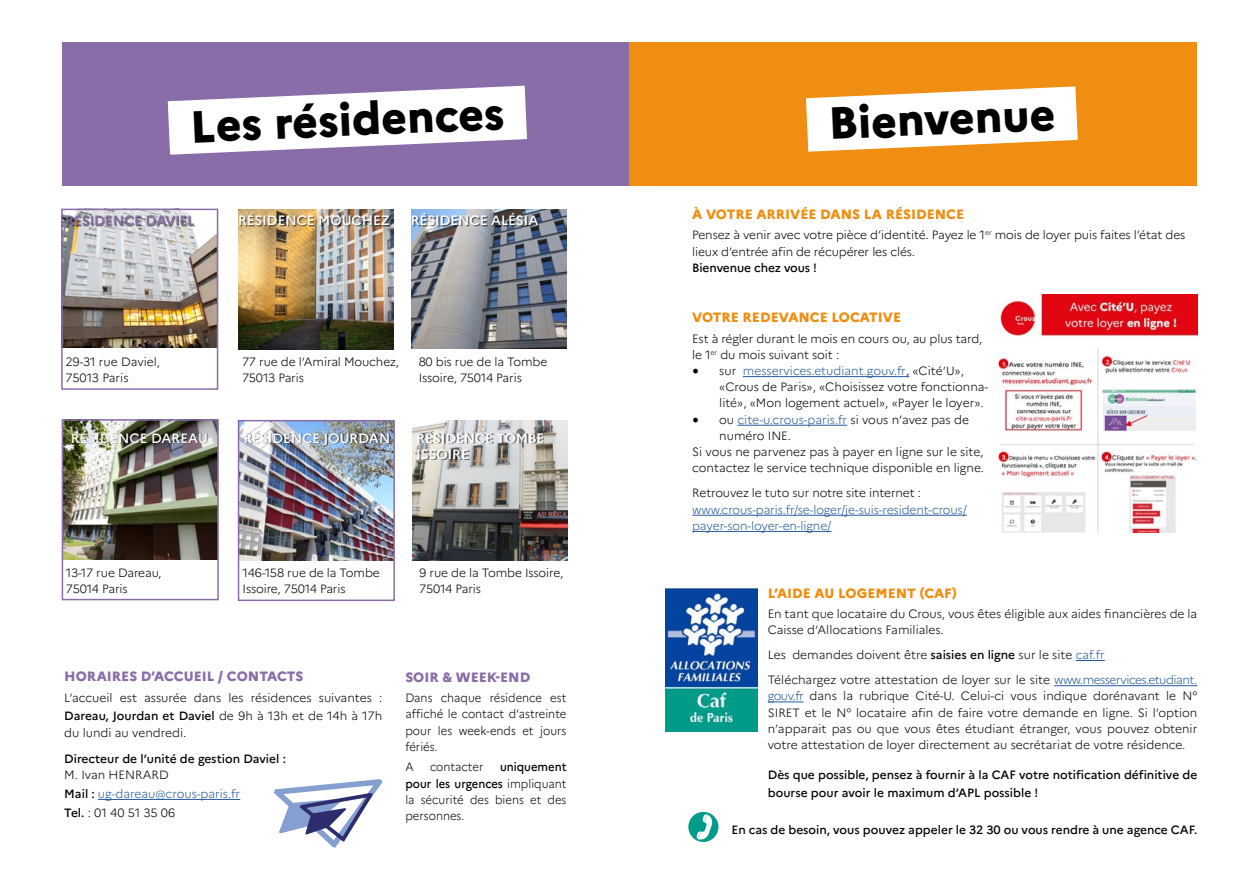
<style>
.page{position:relative;width:1259px;height:893px;background:#fff}
.page>*{position:absolute;margin:0;border:0;box-sizing:border-box;transform-origin:0 0}
.t1{font:800 45px "Marianne";color:#000}
.t2{font:500 13.5px/16.2px "Marianne";color:#fff}
.t3{font:800 13.5px "Marianne";color:#ef8e13}
.t4{font:800 13.5px "Marianne";color:#896da8}
.t5{font:500 13.5px "Marianne";color:#896da8}
.t6{font:300 12px/16.2px "Marianne";letter-spacing:-.005em;color:#000}
.t7{font:500 12px/18.8px "Marianne";color:#000}
.t8{font:300 12px/16.2px "Marianne";letter-spacing:-.005em;color:#000;text-align:justify;scale:.94 1}
.t9{font:300 12px/16.2px "Marianne";letter-spacing:-.01em;color:#265b9b}
.s1{font-weight:500}
.s2{color:#265b9b}
.s3{font-family:"Minion Pro";font-weight:400;font-size:18px}
.s4{font-weight:500;color:#265b9b}
.s5{font-family:"Minion Pro";font-weight:400;font-size:18px;color:#000}
.s6{color:#000}
</style>
<div class="page">
<div style="left:62px;top:42px;width:567px;height:144px;background:#896da8"></div>
<img style="left:64px;top:212px;width:151px;height:136px">
<img style="left:65px;top:422px;width:151px;height:137px">
<img style="left:238px;top:210px;width:155px;height:139px">
<img style="left:241px;top:423px;width:151px;height:137px">
<img style="left:412px;top:210px;width:155px;height:139px">
<img style="left:412px;top:421px;width:155px;height:139px">
<div style="left:67px;top:214px;width:472px;height:12px;background:#000;opacity:.5"></div>
<div style="left:73px;top:432px;width:471px;height:28px;background:#000;opacity:.5"></div>
<hr style="left:98px;top:799px;width:142px;height:1px;background:#265b9b">
<svg style="left:274px;top:779px;width:108px;height:69px"></svg>
<div style="left:629px;top:42px;width:568px;height:144px;background:#ef8e13"></div>
<hr style="left:743px;top:376px;width:163px;height:1px;background:#265b9b">
<hr style="left:737px;top:425px;width:110px;height:1px;background:#265b9b">
<hr style="left:692px;top:515px;width:275px;height:1px;background:#265b9b">
<hr style="left:692px;top:531px;width:139px;height:1px;background:#265b9b">
<hr style="left:1075px;top:660px;width:30px;height:1px;background:#265b9b">
<hr style="left:1054px;top:685px;width:143px;height:1px;background:#265b9b">
<hr style="left:767px;top:702px;width:36px;height:1px;background:#265b9b">
<svg style="left:806px;top:86px;width:271px;height:66px"></svg>
<img style="left:997px;top:294px;width:200px;height:238px">
<img style="left:665px;top:589px;width:93px;height:143px">
<div style="left:689px;top:813px;width:28px;height:28px;background:#009b89;border-radius:50%"></div>
<div style="left:688px;top:812px;width:30px;height:30px;border:2px solid #009b89;border-radius:50%"></div>
<svg style="left:696px;top:814px;width:16px;height:26px"></svg>
<div style="left:62px;top:419px;width:157px;height:181px;border:2px solid #896da8"></div>
<div style="left:238px;top:420px;width:157px;height:181px;border:2px solid #896da8"></div>
<div style="left:61px;top:209px;width:157px;height:181px;border:2px solid #896da8"></div>
<svg style="left:168px;top:86px;width:359px;height:69px"></svg>
<h1 class="t1" style="left:189px;top:110px;width:316px;rotate:-3deg">Les résidences</h1>
<p class="t5" style="left:65px;top:213px;width:131px">RÉSIDENCE DAVIEL</p>
<p class="t2" style="left:238px;top:213px;width:153px">RÉSIDENCE MOUCHEZ</p>
<p class="t2" style="left:411px;top:213px;width:129px">RÉSIDENCE ALÉSIA</p>
<p class="t6" style="left:65px;top:354px;width:96px">29-31 rue Daviel,<br>75013 Paris</p>
<p class="t6" style="left:242px;top:354px;width:159px">77 rue de l’Amiral Mouchez,<br>75013 Paris</p>
<p class="t6" style="left:419px;top:354px;width:130px">80 bis rue de la Tombe<br>Issoire, 75014 Paris</p>
<p class="t2" style="left:71px;top:430px;width:138px">RÉSIDENCE DAREAU</p>
<p class="t2" style="left:244px;top:430px;width:148px">RÉSIDENCE JOURDAN</p>
<p class="t2" style="left:416px;top:430px;width:129px">RÉSIDENCE TOMBE<br>ISSOIRE</p>
<p class="t6" style="left:66px;top:565px;width:97px">13-17 rue Dareau,<br>75014 Paris</p>
<p class="t6" style="left:243px;top:565px;width:139px">146-158 rue de la Tombe<br>Issoire, 75014 Paris</p>
<p class="t6" style="left:419px;top:565px;width:146px">9 rue de la Tombe Issoire,<br>75014 Paris</p>
<p class="t4" style="left:64px;top:669px;width:241px">HORAIRES D’ACCUEIL / CONTACTS</p>
<p class="t6" style="left:64px;top:688px;width:319px;line-height:18.8px">L’accueil est assurée dans les résidences suivantes :<br><span class="s1">Dareau, Jourdan et Daviel</span> de 9h à 13h et de 14h à 17h</p>
<p class="t6" style="left:64px;top:725px;width:123px">du lundi au vendredi.</p>
<p class="t7" style="left:64px;top:750px;width:223px">Directeur de l’unité de gestion Daviel :</p>
<p class="t6" style="left:64px;top:766px;width:177px;line-height:18.8px">M. Ivan HENRARD<br><span class="s1">Mail :</span> <span class="s2">ug-dareau@crous-paris.fr<br></span><span class="s1">Tel.</span> : 01 40 51 35 06</p>
<p class="t4" style="left:405px;top:672px;width:126px">SOIR &amp; WEEK-END</p>
<p class="t8" style="left:405px;top:691px;width:173px">Dans chaque résidence est affiché le contact d’astreinte pour les week-ends et jours fériés.</p>
<p class="t8" style="left:405px;top:760px;width:10px">A</p>
<p class="t8" style="left:430px;top:760px;width:58px">contacter</p>
<p class="t8" style="left:405px;top:760px;width:173px;text-indent:95px"><span class="s1">uniquement pour les urgences</span> impliquant la sécurité des biens et des personnes.</p>
<h1 class="t1" style="left:827px;top:106px;width:229px;rotate:-3deg">Bienvenue</h1>
<p class="t3" style="left:692px;top:207px;width:273px">À VOTRE ARRIVÉE DANS LA RÉSIDENCE</p>
<p class="t6" style="left:692px;top:228px;width:495px">Pensez à venir avec votre pièce d’identité. Payez le 1<sup>er</sup> mois de loyer puis faites l’état des lieux d’entrée afin de récupérer les clés.</p>
<p class="t7" style="left:692px;top:259px;width:126px">Bienvenue chez vous !</p>
<p class="t3" style="left:692px;top:310px;width:210px">VOTRE REDEVANCE LOCATIVE</p>
<p class="t6" style="left:692px;top:331px;width:292px">Est à régler durant le mois en cours ou, au plus tard, le 1<sup>er</sup> du mois suivant soit :</p>
<p class="t6" style="left:719px;top:363px;width:270px;text-indent:-27px"><span class="s3">•</span> sur <span class="s2">messervices.etudiant.gouv.fr</span><span class="s4">,</span> «Cité’U», «Crous de Paris», «Choisissez votre fonctionna&shy;lité», «Mon logement actuel», «Payer le loyer».</p>
<p class="t9" style="left:692px;top:412px;width:278px"><span class="s5">•</span> <span class="s6">ou</span> cite-u.crous-paris.fr <span class="s6">si vous n’avez pas de</span></p>
<p class="t6" style="left:719px;top:428px;width:73px">numéro INE.</p>
<p class="t6" style="left:692px;top:444px;width:293px">Si vous ne parvenez pas à payer en ligne sur le site,</p>
<p class="t6" style="left:692px;top:460px;width:293px">contactez le service technique disponible en ligne.</p>
<p class="t6" style="left:692px;top:485px;width:230px">Retrouvez le tuto sur notre site internet :</p>
<p class="t9" style="left:692px;top:502px;width:276px">www.crous-paris.fr/se-loger/je-suis-resident-crous/ payer-son-loyer-en-ligne/</p>
<p class="t3" style="left:767px;top:586px;width:191px">L’AIDE AU LOGEMENT (CAF)</p>
<p class="t6" style="left:767px;top:606px;width:431px">En tant que locataire du Crous, vous êtes éligible aux aides financières de la<br>Caisse d’Allocations Familiales.</p>
<p class="t6" style="left:767px;top:642px;width:431px;line-height:25.2px">Les demandes doivent être <span class="s1">saisies en ligne</span> sur le site <span class="s2">caf.fr<br></span>Téléchargez votre attestation de loyer sur le site <span class="s2">www.messervices.etudiant.</span></p>
<p class="t6" style="left:767px;top:688px;width:431px;text-align:justify"><span class="s2">gouv.fr</span> dans la rubrique Cité-U. Celui-ci vous indique dorénavant le N° SIRET et le N° locataire afin de faire votre demande en ligne. Si l’option n’apparait pas ou que vous êtes étudiant étranger, vous pouvez obtenir votre attestation de loyer directement au secrétariat de votre résidence.</p>
<p class="t7" style="left:767px;top:765px;width:431px">Dès que possible, pensez à fournir à la CAF votre notification définitive de bourse pour avoir le maximum d’APL possible !</p>
<p class="t7" style="left:731px;top:821px;width:467px">En cas de besoin, vous pouvez appeler le 32 30 ou vous rendre à une agence CAF.</p>
</div>
